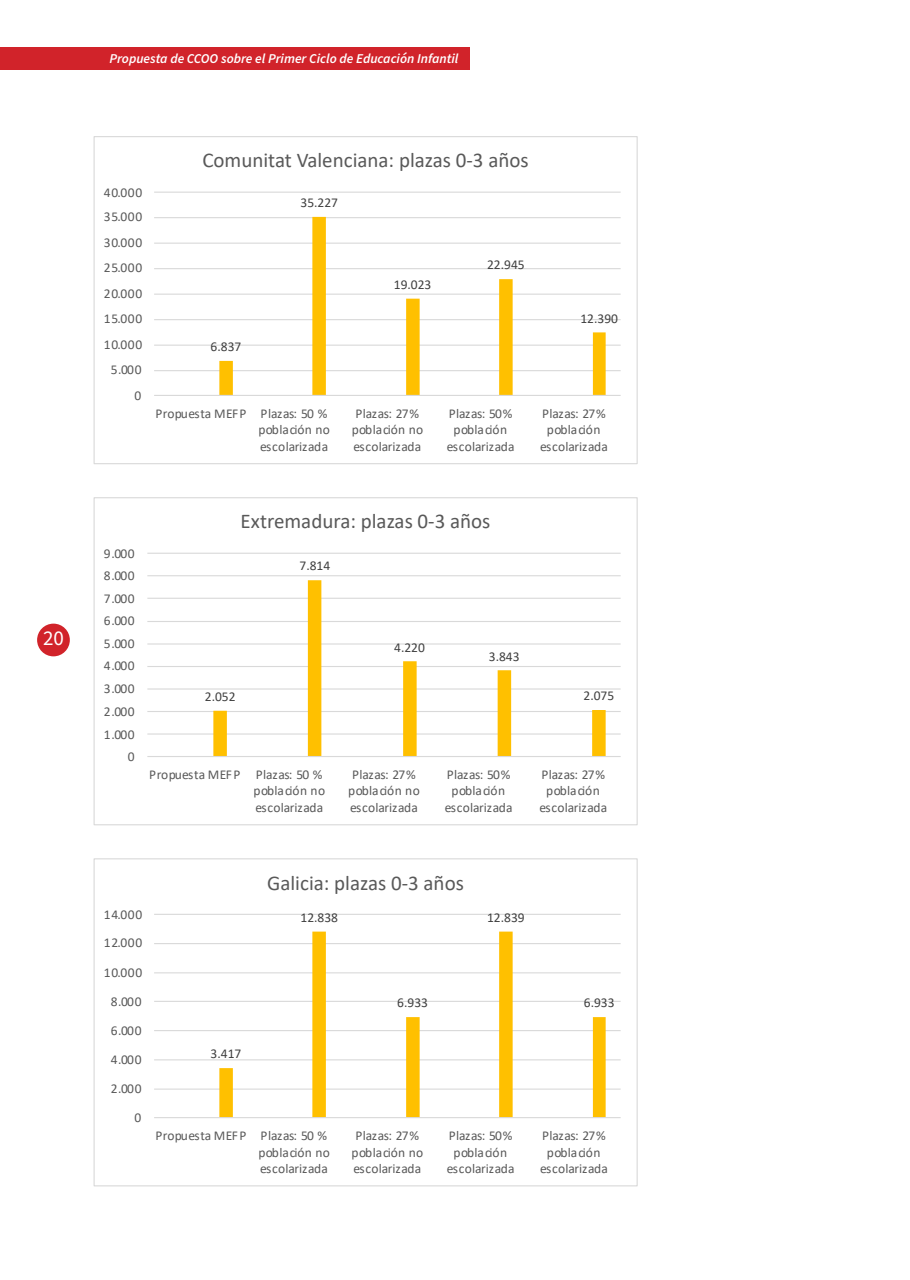
<style>
.page{position:relative;width:910px;height:1280px;background:#fff}
.page>*{position:absolute;margin:0;border:0;box-sizing:border-box;transform-origin:0 0}
.t1{font:21px "Calibri";color:#595959}
.t2{font:21px "Source Sans Pro";color:#fff}
.t3{font:13.5px/16.5px "Calibri";letter-spacing:-.005em;color:#595959;text-align:center}
.t4{font:13.5px/16.5px "Calibri";color:#595959}
.t5{font:13.5px "Calibri";letter-spacing:.02em;color:#595959}
.t6{font:13.5px "Calibri";color:#404040}
.t7{font:italic 600 13.5px "Source Sans Pro";color:#fff}
</style>
<div class="page">
<div style="left:0;top:47px;width:469px;height:22px;background:#d1232a"></div>
<div style="left:37px;top:624px;width:33px;height:32px;background:#d1232a;border-radius:50%"></div>
<hr style="left:154px;top:370px;width:467px;height:1px;background:#d9d9d9">
<hr style="left:154px;top:345px;width:467px;height:1px;background:#d9d9d9">
<hr style="left:154px;top:319px;width:467px;height:1px;background:#d9d9d9">
<hr style="left:154px;top:294px;width:467px;height:1px;background:#d9d9d9">
<hr style="left:154px;top:268px;width:467px;height:1px;background:#d9d9d9">
<hr style="left:154px;top:243px;width:467px;height:1px;background:#d9d9d9">
<hr style="left:154px;top:217px;width:467px;height:1px;background:#d9d9d9">
<hr style="left:154px;top:192px;width:467px;height:1px;background:#d9d9d9">
<svg style="left:219px;top:217px;width:387px;height:178px"></svg>
<hr style="left:154px;top:395px;width:467px;height:1px;background:#d9d9d9">
<hr style="left:147px;top:733px;width:474px;height:1px;background:#d9d9d9">
<hr style="left:147px;top:711px;width:474px;height:1px;background:#d9d9d9">
<hr style="left:147px;top:688px;width:474px;height:1px;background:#d9d9d9">
<hr style="left:147px;top:666px;width:474px;height:1px;background:#d9d9d9">
<hr style="left:147px;top:643px;width:474px;height:1px;background:#d9d9d9">
<hr style="left:147px;top:621px;width:474px;height:1px;background:#d9d9d9">
<hr style="left:147px;top:598px;width:474px;height:1px;background:#d9d9d9">
<hr style="left:147px;top:575px;width:474px;height:1px;background:#d9d9d9">
<hr style="left:147px;top:553px;width:474px;height:1px;background:#d9d9d9">
<svg style="left:213px;top:580px;width:393px;height:176px"></svg>
<hr style="left:147px;top:756px;width:474px;height:1px;background:#d9d9d9">
<hr style="left:154px;top:1088px;width:467px;height:2px;background:#d9d9d9">
<hr style="left:154px;top:1059px;width:467px;height:1px;background:#d9d9d9">
<hr style="left:154px;top:1030px;width:467px;height:1px;background:#d9d9d9">
<hr style="left:154px;top:1001px;width:467px;height:1px;background:#d9d9d9">
<hr style="left:154px;top:972px;width:467px;height:1px;background:#d9d9d9">
<hr style="left:154px;top:943px;width:467px;height:1px;background:#d9d9d9">
<hr style="left:154px;top:914px;width:467px;height:1px;background:#d9d9d9">
<svg style="left:219px;top:931px;width:387px;height:186px"></svg>
<hr style="left:154px;top:1117px;width:467px;height:1px;background:#d9d9d9">
<h1 class="t2" style="left:43px;top:624px;width:22px">20</h1>
<p class="t7" style="left:109px;top:49px;width:350px">Propuesta de CCOO sobre el Primer Ciclo de Educación Infantil</p>
<p class="t5" style="left:104px;top:183px;width:40px">40.000</p>
<p class="t5" style="left:104px;top:208px;width:40px">35.000</p>
<p class="t5" style="left:104px;top:233px;width:40px">30.000</p>
<p class="t5" style="left:104px;top:259px;width:40px">25.000</p>
<p class="t5" style="left:104px;top:284px;width:40px">20.000</p>
<p class="t5" style="left:104px;top:310px;width:40px">15.000</p>
<p class="t5" style="left:104px;top:335px;width:40px">10.000</p>
<p class="t5" style="left:111px;top:361px;width:32px">5.000</p>
<p class="t5" style="left:135px;top:386px;width:8px">0</p>
<p class="t1" style="left:202px;top:146px;width:328px">Comunitat Valenciana: plazas 0-3 años</p>
<p class="t6" style="left:211px;top:337px;width:32px">6.837</p>
<p class="t6" style="left:301px;top:193px;width:39px">35.227</p>
<p class="t6" style="left:394px;top:275px;width:39px">19.023</p>
<p class="t6" style="left:487px;top:256px;width:39px">22.945</p>
<p class="t6" style="left:580px;top:309px;width:39px">12.390</p>
<p class="t4" style="left:258px;top:405px;width:73px;text-indent:-103px">Propuesta MEFP Plazas: 50 % población no escolarizada</p>
<p class="t3" style="left:352px;top:405px;width:73px;text-align:left">Plazas: 27% población no escolarizada</p>
<p class="t3" style="left:447px;top:405px;width:69px">Plazas: 50% población escolarizada</p>
<p class="t3" style="left:540px;top:405px;width:69px">Plazas: 27% población escolarizada</p>
<p class="t5" style="left:104px;top:544px;width:32px">9.000</p>
<p class="t5" style="left:104px;top:566px;width:32px">8.000</p>
<p class="t5" style="left:104px;top:589px;width:32px">7.000</p>
<p class="t5" style="left:104px;top:611px;width:32px">6.000</p>
<p class="t5" style="left:104px;top:634px;width:32px">5.000</p>
<p class="t5" style="left:104px;top:656px;width:32px">4.000</p>
<p class="t5" style="left:104px;top:679px;width:32px">3.000</p>
<p class="t5" style="left:104px;top:702px;width:32px">2.000</p>
<p class="t5" style="left:104px;top:725px;width:32px">1.000</p>
<p class="t5" style="left:128px;top:747px;width:8px">0</p>
<p class="t1" style="left:241px;top:507px;width:251px">Extremadura: plazas 0-3 años</p>
<p class="t6" style="left:205px;top:687px;width:32px">2.052</p>
<p class="t6" style="left:300px;top:557px;width:32px">7.814</p>
<p class="t6" style="left:394px;top:638px;width:32px">4.220</p>
<p class="t6" style="left:489px;top:647px;width:32px">3.843</p>
<p class="t6" style="left:584px;top:686px;width:32px">2.075</p>
<p class="t4" style="left:254px;top:766px;width:73px;text-indent:-104px">Propuesta MEFP Plazas: 50 % población no escolarizada</p>
<p class="t3" style="left:348px;top:766px;width:73px;text-align:left">Plazas: 27% población no escolarizada</p>
<p class="t3" style="left:445px;top:766px;width:69px">Plazas: 50% población escolarizada</p>
<p class="t3" style="left:539px;top:766px;width:69px">Plazas: 27% población escolarizada</p>
<p class="t5" style="left:104px;top:905px;width:40px">14.000</p>
<p class="t5" style="left:104px;top:933px;width:40px">12.000</p>
<p class="t5" style="left:104px;top:963px;width:40px">10.000</p>
<p class="t5" style="left:111px;top:992px;width:32px">8.000</p>
<p class="t5" style="left:111px;top:1021px;width:32px">6.000</p>
<p class="t5" style="left:111px;top:1050px;width:32px">4.000</p>
<p class="t5" style="left:111px;top:1079px;width:32px">2.000</p>
<p class="t5" style="left:135px;top:1108px;width:8px">0</p>
<p class="t1" style="left:267px;top:868px;width:198px">Galicia: plazas 0-3 años</p>
<p class="t6" style="left:301px;top:908px;width:39px">12.838</p>
<p class="t6" style="left:487px;top:908px;width:39px">12.839</p>
<p class="t6" style="left:211px;top:1044px;width:32px">3.417</p>
<p class="t6" style="left:397px;top:993px;width:32px">6.933</p>
<p class="t6" style="left:584px;top:993px;width:32px">6.933</p>
<p class="t4" style="left:258px;top:1127px;width:73px;text-indent:-103px">Propuesta MEFP Plazas: 50 % población no escolarizada</p>
<p class="t3" style="left:352px;top:1127px;width:73px;text-align:left">Plazas: 27% población no escolarizada</p>
<p class="t3" style="left:447px;top:1127px;width:69px">Plazas: 50% población escolarizada</p>
<p class="t3" style="left:540px;top:1127px;width:69px">Plazas: 27% población escolarizada</p>
</div>
